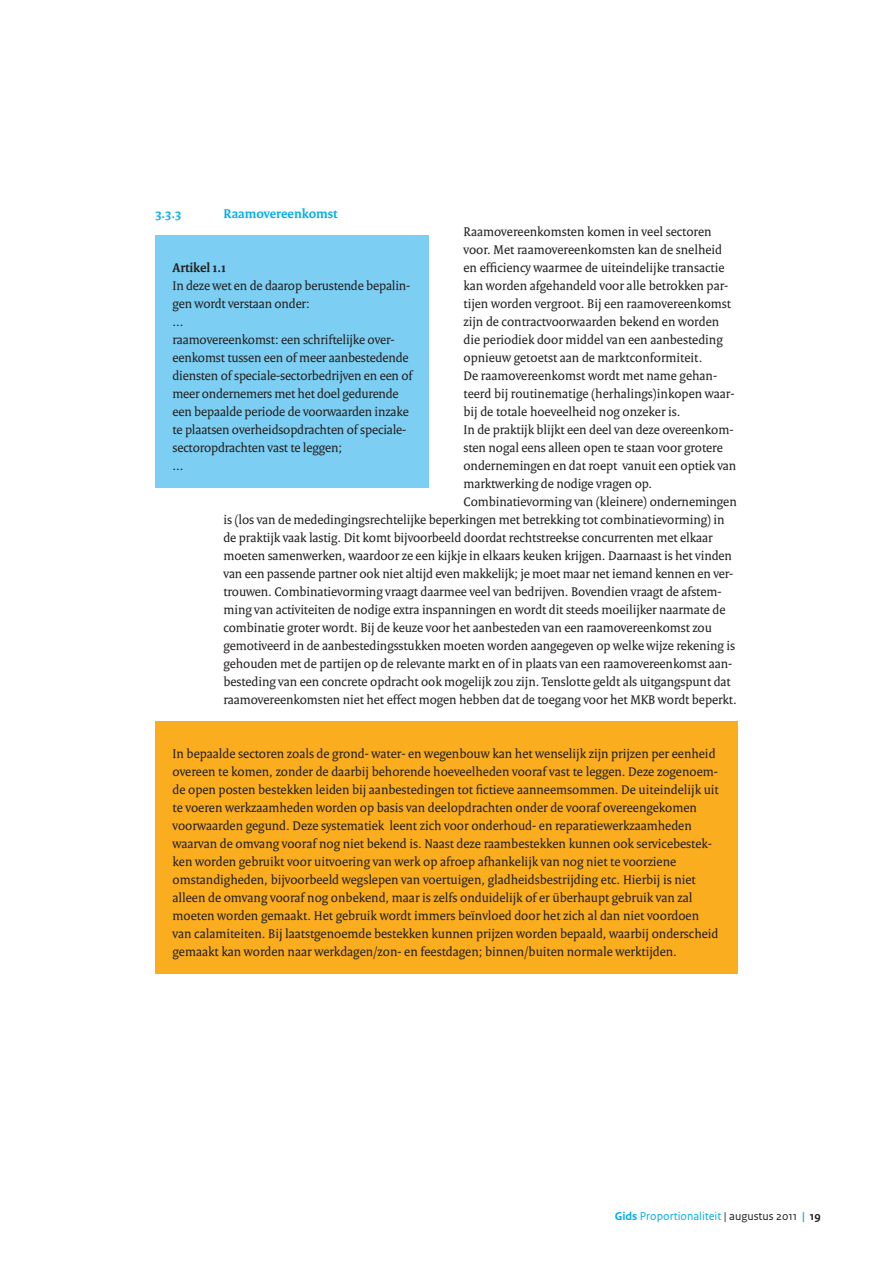
<style>
.page{position:relative;width:893px;height:1263px;background:#fff}
.page>*{position:absolute;margin:0;border:0;box-sizing:border-box;transform-origin:0 0}
.t1{font:13.5px/18px "Rijksoverheid Serif";color:#231f20}
.t2{font:700 13.5px "Rijksoverheid Serif";color:#00aeef}
.t3{font:700 13.5px "Rijksoverheid Serif";letter-spacing:-.01em;color:#231f20}
.t4{font:12px "Rijksoverheid Sans Text";color:#00aeef}
.s1{font-weight:700}
.s2{color:#231f20}
.s3{font-weight:700;color:#231f20}
</style>
<div class="page">
<div style="left:155px;top:236px;width:274px;height:252px;background:#7ccff2"></div>
<div style="left:156px;top:722px;width:581px;height:252px;background:#faad1e"></div>
<p class="t2" style="left:155px;top:205px;width:27px">3.3.3</p>
<p class="t2" style="left:223px;top:205px;width:116px">Raamovereenkomst</p>
<p class="t1" style="left:463px;top:222px;width:250px">Raamovereenkomsten komen in veel sectoren</p>
<p class="t1" style="left:463px;top:240px;width:260px">voor. Met raamovereenkomsten kan de snelheid</p>
<p class="t1" style="left:463px;top:258px;width:262px">en efficiency waarmee de uiteindelijke transactie</p>
<p class="t1" style="left:463px;top:276px;width:266px">kan worden afgehandeld voor alle betrokken par-</p>
<p class="t1" style="left:463px;top:294px;width:269px">tijen worden vergroot. Bij een raamovereenkomst</p>
<p class="t1" style="left:463px;top:312px;width:257px">zijn de contractvoorwaarden bekend en worden</p>
<p class="t1" style="left:463px;top:330px;width:261px">die periodiek door middel van een aanbesteding</p>
<p class="t1" style="left:463px;top:348px;width:240px">opnieuw getoetst aan de marktconformiteit.</p>
<p class="t1" style="left:463px;top:366px;width:255px">De raamovereenkomst wordt met name gehan-</p>
<p class="t1" style="left:463px;top:384px;width:273px">teerd bij routinematige (herhalings)inkopen waar-</p>
<p class="t1" style="left:463px;top:402px;width:219px">bij de totale hoeveelheid nog onzeker is.</p>
<p class="t1" style="left:463px;top:420px;width:271px">In de praktijk blijkt een deel van deze overeenkom-</p>
<p class="t1" style="left:463px;top:438px;width:261px">sten nogal eens alleen open te staan voor grotere</p>
<p class="t1" style="left:463px;top:456px;width:274px">ondernemingen en dat roept vanuit een optiek van</p>
<p class="t1" style="left:463px;top:474px;width:190px">marktwerking de nodige vragen op.</p>
<p class="t1" style="left:463px;top:492px;width:275px">Combinatievorming van (kleinere) ondernemingen</p>
<p class="t1" style="left:223px;top:510px;width:503px">is (los van de mededingingsrechtelijke beperkingen met betrekking tot combinatievorming) in</p>
<p class="t1" style="left:223px;top:528px;width:491px">de praktijk vaak lastig. Dit komt bijvoorbeeld doordat rechtstreekse concurrenten met elkaar</p>
<p class="t1" style="left:223px;top:546px;width:510px">moeten samenwerken, waardoor ze een kijkje in elkaars keuken krijgen. Daarnaast is het vinden</p>
<p class="t1" style="left:223px;top:564px;width:511px">van een passende partner ook niet altijd even makkelijk; je moet maar net iemand kennen en ver-</p>
<p class="t1" style="left:223px;top:582px;width:500px">trouwen. Combinatievorming vraagt daarmee veel van bedrijven. Bovendien vraagt de afstem-</p>
<p class="t1" style="left:223px;top:600px;width:504px">ming van activiteiten de nodige extra inspanningen en wordt dit steeds moeilijker naarmate de</p>
<p class="t1" style="left:223px;top:618px;width:490px">combinatie groter wordt. Bij de keuze voor het aanbesteden van een raamovereenkomst zou</p>
<p class="t1" style="left:223px;top:636px;width:513px">gemotiveerd in de aanbestedingsstukken moeten worden aangegeven op welke wijze rekening is</p>
<p class="t1" style="left:223px;top:654px;width:510px">gehouden met de partijen op de relevante markt en of in plaats van een raamovereenkomst aan-</p>
<p class="t1" style="left:223px;top:672px;width:509px">besteding van een concrete opdracht ook mogelijk zou zijn. Tenslotte geldt als uitgangspunt dat</p>
<p class="t1" style="left:223px;top:690px;width:515px">raamovereenkomsten niet het effect mogen hebben dat de toegang voor het MKB wordt beperkt.</p>
<p class="t3" style="left:172px;top:259px;width:55px">Artikel 1.1</p>
<p class="t1" style="left:172px;top:276px;width:241px">In deze wet en de daarop berustende bepalin&shy;gen wordt verstaan onder:<br>...<br>raamovereenkomst: een schriftelijke over&shy;eenkomst tussen een of meer aanbestedende diensten of speciale-sectorbedrijven en een of meer ondernemers met het doel gedurende een bepaalde periode de voorwaarden inzake te plaatsen overheidsopdrachten of speciale&shy;sectoropdrachten vast te leggen;<br>...</p>
<p class="t1" style="left:173px;top:744px;width:548px">In bepaalde sectoren zoals de grond- water- en wegenbouw kan het wenselijk zijn prijzen per eenheid overeen te komen, zonder de daarbij behorende hoeveelheden vooraf vast te leggen. Deze zogenoem&shy;de open posten bestekken leiden bij aanbestedingen tot fictieve aanneemsommen. De uiteindelijk uit te voeren werkzaamheden worden op basis van deelopdrachten onder de vooraf overeengekomen voorwaarden gegund. Deze systematiek leent zich voor onderhoud- en reparatiewerkzaamheden waarvan de omvang vooraf nog niet bekend is. Naast deze raambestekken kunnen ook servicebestek&shy;ken worden gebruikt voor uitvoering van werk op afroep afhankelijk van nog niet te voorziene omstandigheden, bijvoorbeeld wegslepen van voertuigen, gladheidsbestrijding etc. Hierbij is niet alleen de omvang vooraf nog onbekend, maar is zelfs onduidelijk of er überhaupt gebruik van zal moeten worden gemaakt. Het gebruik wordt immers beïnvloed door het zich al dan niet voordoen van calamiteiten. Bij laatstgenoemde bestekken kunnen prijzen worden bepaald, waarbij onderscheid gemaakt kan worden naar werkdagen/zon- en feestdagen; binnen/buiten normale werktijden.</p>
<p class="t4" style="left:615px;top:1209px;width:207px"><span class="s1">Gids</span> Proportionaliteit <span class="s2">| augustus 2011</span> <span class="s1">|</span> <span class="s3">19</span></p>
</div>
